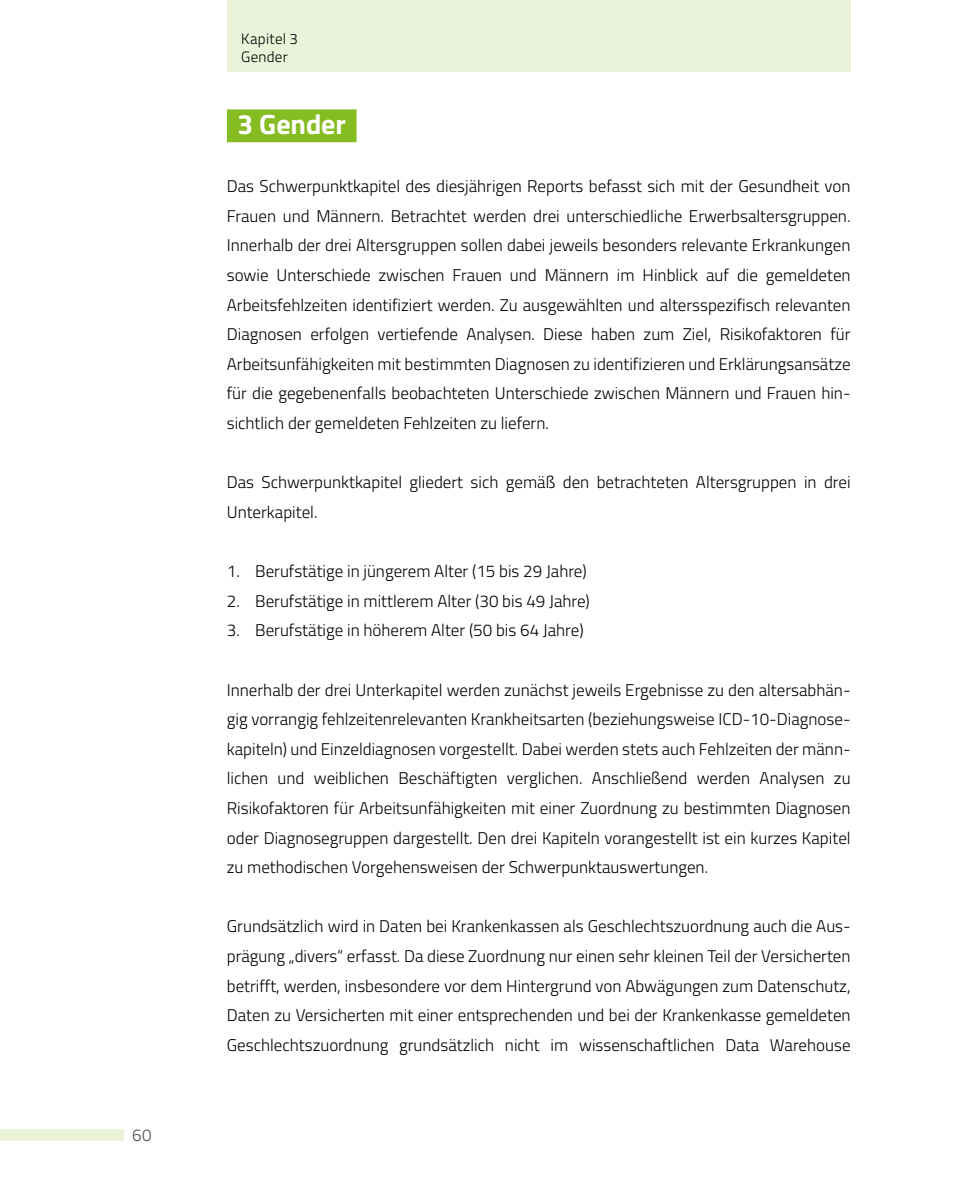
<style>
.page{position:relative;width:964px;height:1191px;background:#fff}
.page>*{position:absolute;margin:0;border:0;box-sizing:border-box;transform-origin:0 0}
.B-Headlines_B-01-H1-HL_BA_farbig{font:700 28px "Titillium";color:#fff}
.C-Fließtexte_C-01-P-FL{font:300 17px/29.6px "Titillium";color:#000;text-align:justify}
.t1{font:300 17px "Titillium";color:#494948}
.t2{font:300 15px/18px "Titillium";letter-spacing:.02em;color:#000}
</style>
<div class="page">
<div style="left:227px;top:0;width:623px;height:71px;background:#eaf2d9"></div>
<div style="left:227px;top:109px;width:129px;height:33px;background:#85bc22"></div>
<div style="left:0;top:1129px;width:123px;height:11px;background:#eaf2d9"></div>
<p class="t1" style="left:132px;top:1122px;width:21px">60</p>
<p class="t2" style="left:241px;top:29px;width:58px">Kapitel 3<br>Gender</p>
<h1 class="B-Headlines_B-01-H1-HL_BA_farbig" style="left:237px;top:103px;width:110px">3 Gender</h1>
<p class="C-Fließtexte_C-01-P-FL" style="left:227px;top:171px;width:625px">Das Schwerpunktkapitel des diesjährigen Reports befasst sich mit der Gesundheit von Frauen und Männern. Betrachtet werden drei unterschiedliche Erwerbsaltersgruppen.<br>Innerhalb der drei Altersgruppen sollen dabei jeweils besonders relevante Erkrankungen sowie Unterschiede zwischen Frauen und Männern im Hinblick auf die gemeldeten Arbeitsfehlzeiten identifiziert werden. Zu ausgewählten und altersspezifisch relevanten Diagnosen erfolgen vertiefende Analysen. Diese haben zum Ziel, Risikofaktoren für Arbeitsunfähigkeiten mit bestimmten Diagnosen zu identifizieren und Erklärungsansätze für die gegebenenfalls beobachteten Unterschiede zwischen Männern und Frauen hin&shy;sichtlich der gemeldeten Fehlzeiten zu liefern.</p>
<p class="C-Fließtexte_C-01-P-FL" style="left:227px;top:467px;width:625px">Das Schwerpunktkapitel gliedert sich gemäß den betrachteten Altersgruppen in drei<br>Unterkapitel.</p>
<p class="C-Fließtexte_C-01-P-FL" style="left:227px;top:555px;width:361px">1. Berufstätige in jüngerem Alter (15 bis 29 Jahre)</p>
<p class="C-Fließtexte_C-01-P-FL" style="left:227px;top:585px;width:364px">2. Berufstätige in mittlerem Alter (30 bis 49 Jahre)</p>
<p class="C-Fließtexte_C-01-P-FL" style="left:227px;top:615px;width:358px">3. Berufstätige in höherem Alter (50 bis 64 Jahre)</p>
<p class="C-Fließtexte_C-01-P-FL" style="left:227px;top:674px;width:625px">Innerhalb der drei Unterkapitel werden zunächst jeweils Ergebnisse zu den altersabhän&shy;gig vorrangig fehlzeitenrelevanten Krankheitsarten (beziehungsweise ICD-10-Diagnose&shy;kapiteln) und Einzeldiagnosen vorgestellt. Dabei werden stets auch Fehlzeiten der männ&shy;lichen und weiblichen Beschäftigten verglichen. Anschließend werden Analysen zu Risikofaktoren für Arbeitsunfähigkeiten mit einer Zuordnung zu bestimmten Diagnosen oder Diagnosegruppen dargestellt. Den drei Kapiteln vorangestellt ist ein kurzes Kapitel zu methodischen Vorgehensweisen der Schwerpunktauswertungen.</p>
<p class="C-Fließtexte_C-01-P-FL" style="left:227px;top:911px;width:625px">Grundsätzlich wird in Daten bei Krankenkassen als Geschlechtszuordnung auch die Aus&shy;prägung „divers“ erfasst. Da diese Zuordnung nur einen sehr kleinen Teil der Versicherten betrifft, werden, insbesondere vor dem Hintergrund von Abwägungen zum Datenschutz, Daten zu Versicherten mit einer entsprechenden und bei der Krankenkasse gemeldeten Geschlechtszuordnung grundsätzlich nicht im wissenschaftlichen Data Warehouse</p>
</div>
